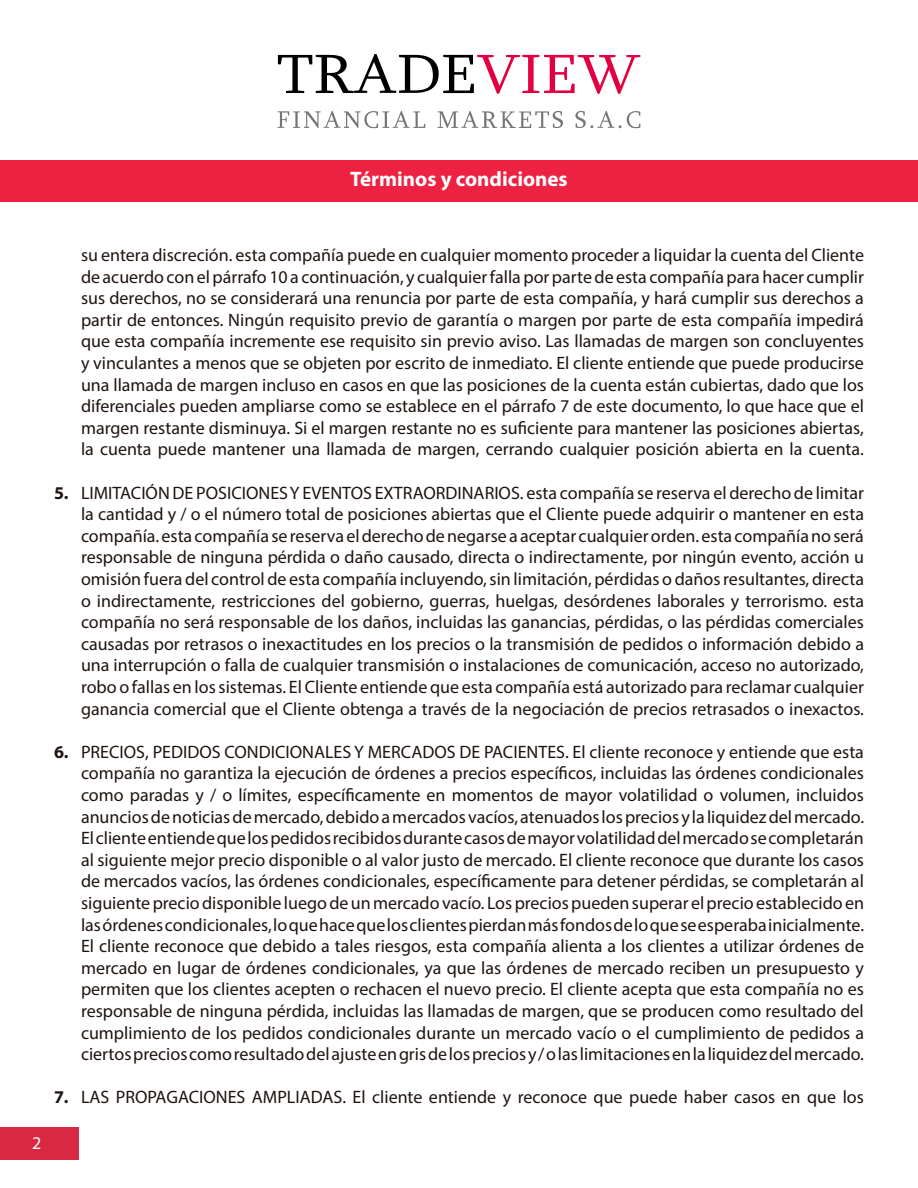
<style>
.page{position:relative;width:918px;height:1188px;background:#fff}
.page>*{position:absolute;margin:0;border:0;box-sizing:border-box;transform-origin:0 0}
.t1{font:700 21px "Myriad Pro";color:#fff}
.t2{font:18px/21.6px "Myriad Pro";color:#1f1410;text-align:justify}
.t3{font:18px "Myriad Pro";color:#fff}
.s1{font-weight:700}
</style>
<div class="page">
<div style="left:1px;top:1128px;width:78px;height:32px;background:#d92942"></div>
<div style="left:0;top:160px;width:918px;height:42px;background:#ed2141"></div>
<svg style="left:278px;top:54px;width:362px;height:40px"></svg>
<svg style="left:278px;top:111px;width:147px;height:17px"></svg>
<svg style="left:437px;top:111px;width:126px;height:17px"></svg>
<svg style="left:575px;top:111px;width:65px;height:17px"></svg>
<p class="t1" style="left:350px;top:166px;width:219px">Términos y condiciones</p>
<p class="t3" style="left:32px;top:1132px;width:11px">2</p>
<p class="t2" style="left:81px;top:244px;width:785px">su entera discreción. esta compañía puede en cualquier momento proceder a liquidar la cuenta del Cliente de acuerdo con el párrafo 10 a continuación, y cualquier falla por parte de esta compañía para hacer cumplir sus derechos, no se considerará una renuncia por parte de esta compañía, y hará cumplir sus derechos a partir de entonces. Ningún requisito previo de garantía o margen por parte de esta compañía impedirá que esta compañía incremente ese requisito sin previo aviso. Las llamadas de margen son concluyentes y vinculantes a menos que se objeten por escrito de inmediato. El cliente entiende que puede producirse una llamada de margen incluso en casos en que las posiciones de la cuenta están cubiertas, dado que los diferenciales pueden ampliarse como se establece en el párrafo 7 de este documento, lo que hace que el margen restante disminuya. Si el margen restante no es suficiente para mantener las posiciones abiertas, la cuenta puede mantener una llamada de margen, cerrando cualquier posición abierta en la cuenta.</p>
<p class="t2" style="left:81px;top:481px;width:785px;text-indent:-27px"><span class="s1">5.</span> LIMITACIÓN DE POSICIONES Y EVENTOS EXTRAORDINARIOS. esta compañía se reserva el derecho de limitar la cantidad y / o el número total de posiciones abiertas que el Cliente puede adquirir o mantener en esta compañía. esta compañía se reserva el derecho de negarse a aceptar cualquier orden. esta compañía no será responsable de ninguna pérdida o daño causado, directa o indirectamente, por ningún evento, acción u omisión fuera del control de esta compañía incluyendo, sin limitación, pérdidas o daños resultantes, directa o indirectamente, restricciones del gobierno, guerras, huelgas, desórdenes laborales y terrorismo. esta compañía no será responsable de los daños, incluidas las ganancias, pérdidas, o las pérdidas comerciales causadas por retrasos o inexactitudes en los precios o la transmisión de pedidos o información debido a una interrupción o falla de cualquier transmisión o instalaciones de comunicación, acceso no autorizado, robo o fallas en los sistemas. El Cliente entiende que esta compañía está autorizado para reclamar cualquier ganancia comercial que el Cliente obtenga a través de la negociación de precios retrasados o inexactos.</p>
<p class="t2" style="left:81px;top:741px;width:785px;text-indent:-27px"><span class="s1">6.</span> PRECIOS, PEDIDOS CONDICIONALES Y MERCADOS DE PACIENTES. El cliente reconoce y entiende que esta compañía no garantiza la ejecución de órdenes a precios específicos, incluidas las órdenes condicionales como paradas y / o límites, específicamente en momentos de mayor volatilidad o volumen, incluidos anuncios de noticias de mercado, debido a mercados vacíos, atenuados los precios y la liquidez del mercado.<br>El cliente entiende que los pedidos recibidos durante casos de mayor volatilidad del mercado se completarán al siguiente mejor precio disponible o al valor justo de mercado. El cliente reconoce que durante los casos de mercados vacíos, las órdenes condicionales, específicamente para detener pérdidas, se completarán al siguiente precio disponible luego de un mercado vacío. Los precios pueden superar el precio establecido en las órdenes condicionales, lo que hace que los clientes pierdan más fondos de lo que se esperaba inicialmente.<br>El cliente reconoce que debido a tales riesgos, esta compañía alienta a los clientes a utilizar órdenes de mercado en lugar de órdenes condicionales, ya que las órdenes de mercado reciben un presupuesto y permiten que los clientes acepten o rechacen el nuevo precio. El cliente acepta que esta compañía no es responsable de ninguna pérdida, incluidas las llamadas de margen, que se producen como resultado del cumplimiento de los pedidos condicionales durante un mercado vacío o el cumplimiento de pedidos a ciertos precios como resultado del ajuste en gris de los precios y / o las limitaciones en la liquidez del mercado.</p>
<p class="t2" style="left:54px;top:1086px;width:811px"><span class="s1">7.</span> LAS PROPAGACIONES AMPLIADAS. El cliente entiende y reconoce que puede haber casos en que los</p>
</div>
